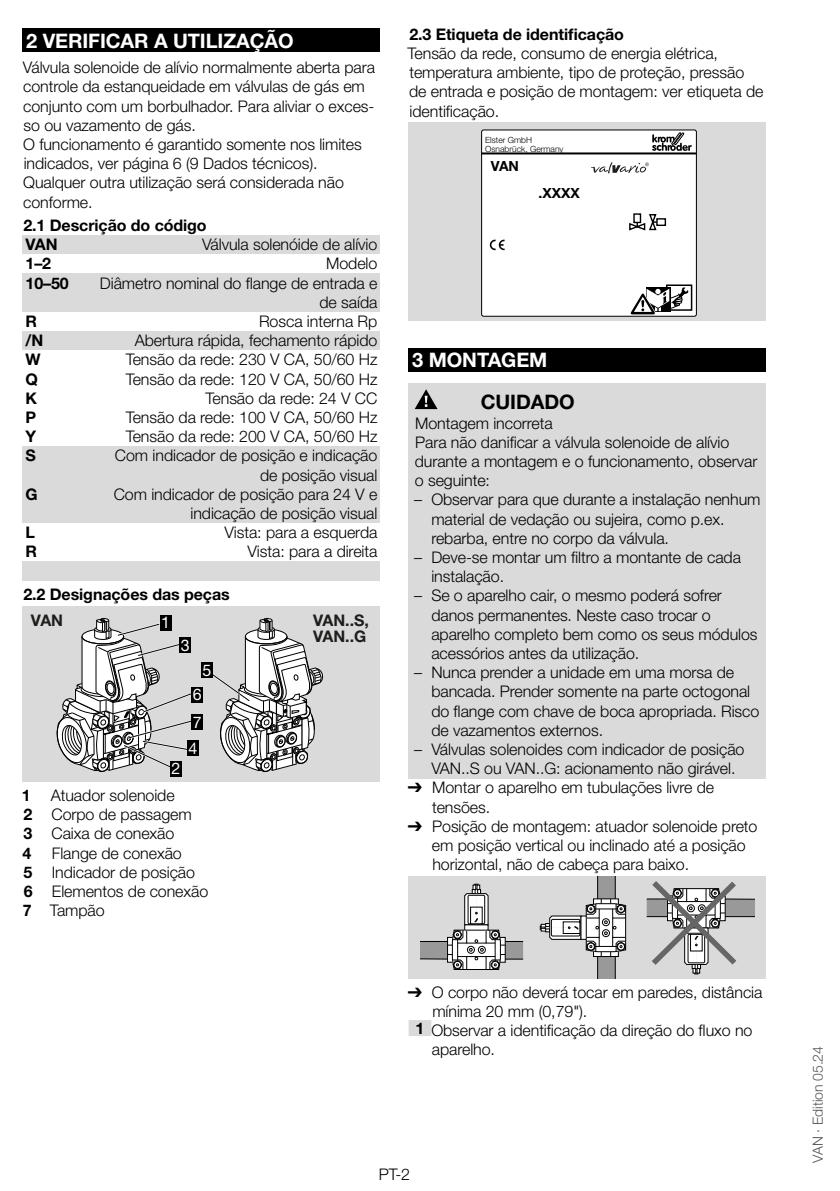
<style>
.page{position:relative;width:840px;height:1191px;background:#fff}
.page>*{position:absolute;margin:0;border:0;box-sizing:border-box;transform-origin:0 0}
.t1{font:700 20px "Helvetica Neue LT Pro";letter-spacing:-.005em;color:#fff}
.t2{font:700 20px "Helvetica Neue LT Pro";color:#000}
.t3{font:300 16px/19.2px "Helvetica Neue LT Pro";letter-spacing:-.005em;color:#000}
.t4{font:700 16px/19.2px "Helvetica Neue LT Pro";letter-spacing:-.005em;color:#000}
.t5{font:700 16px/16px "Helvetica Neue LT Pro";letter-spacing:-.025em;color:#1d1d1b}
.t6{font:16px/27.4px "Helvetica Neue LT Pro";color:#fff}
.t7{font:300 14px "Helvetica Neue LT Pro";letter-spacing:-.005em;color:#575756}
.t8{font:700 14px "Helvetica Neue";color:#000}
.t9{font:300 8.4px/8.4px "Helvetica Neue";color:#000}
.s1{font-weight:700}
.s2{font-family:"Arial Unicode MS";font-weight:400}
</style>
<div class="page">
<div style="left:23px;top:28px;width:357px;height:24px;background:#000"></div>
<div style="left:23px;top:235px;width:357px;height:20px;background:#dadada"></div>
<div style="left:23px;top:254px;width:357px;height:20px;background:#fff"></div>
<div style="left:23px;top:273px;width:357px;height:39px;background:#dadada"></div>
<div style="left:23px;top:311px;width:357px;height:20px;background:#fff"></div>
<div style="left:23px;top:331px;width:357px;height:20px;background:#dadada"></div>
<div style="left:23px;top:350px;width:357px;height:20px;background:#fff"></div>
<div style="left:23px;top:446px;width:357px;height:39px;background:#dadada"></div>
<div style="left:23px;top:484px;width:357px;height:39px;background:#dadada"></div>
<div style="left:23px;top:561px;width:357px;height:20px;background:#dadada"></div>
<div style="left:23px;top:606px;width:357px;height:176px;background:#dadada"></div>
<svg style="left:56px;top:617px;width:136px;height:160px"></svg>
<svg style="left:212px;top:617px;width:112px;height:156px"></svg>
<div style="left:201px;top:662px;width:11px;height:16px;background:#000"></div>
<div style="left:180px;top:637px;width:11px;height:16px;background:#000"></div>
<div style="left:160px;top:615px;width:11px;height:16px;background:#000"></div>
<div style="left:192px;top:687px;width:11px;height:16px;background:#000"></div>
<div style="left:192px;top:714px;width:11px;height:16px;background:#000"></div>
<div style="left:187px;top:740px;width:11px;height:16px;background:#000"></div>
<div style="left:170px;top:761px;width:11px;height:16px;background:#000"></div>
<div style="left:408px;top:348px;width:357px;height:24px;background:#000"></div>
<div style="left:408px;top:384px;width:357px;height:31px;background:#dadada"></div>
<div style="left:408px;top:411px;width:357px;height:22px;background:#dadada"></div>
<div style="left:408px;top:430px;width:357px;height:61px;background:#dadada"></div>
<div style="left:408px;top:488px;width:357px;height:60px;background:#dadada"></div>
<div style="left:408px;top:546px;width:357px;height:41px;background:#dadada"></div>
<div style="left:408px;top:584px;width:357px;height:79px;background:#dadada"></div>
<div style="left:408px;top:661px;width:357px;height:79px;background:#dadada"></div>
<div style="left:408px;top:738px;width:357px;height:41px;background:#dadada"></div>
<div style="left:408px;top:1020px;width:23px;height:16px;background:#dadada"></div>
<div style="left:408px;top:123px;width:357px;height:198px;background:#dadada"></div>
<div style="left:481px;top:130px;width:215px;height:186px;background:#fff;border-radius:2px"></div>
<div style="left:481px;top:129px;width:215px;height:188px;border:1px solid #000;border-radius:2px"></div>
<svg style="left:652px;top:132px;width:40px;height:19px"></svg>
<div style="left:665px;top:284px;width:27px;height:27px;border:2px solid #000"></div>
<svg style="left:630px;top:286px;width:59px;height:28px"></svg>
<hr style="left:481px;top:152px;width:215px;height:2px;background:#000">
<div style="left:656px;top:218px;width:9px;height:8px;border:1px solid #000"></div>
<svg style="left:629px;top:213px;width:28px;height:18px"></svg>
<svg style="left:591px;top:162px;width:57px;height:11px"></svg>
<svg style="left:489px;top:240px;width:15px;height:10px"></svg>
<svg style="left:414px;top:389px;width:23px;height:20px"></svg>
<div style="left:408px;top:876px;width:357px;height:102px;background:#dadada"></div>
<svg style="left:646px;top:881px;width:108px;height:94px"></svg>
<svg style="left:420px;top:883px;width:104px;height:87px"></svg>
<div style="left:464px;top:925px;width:24px;height:5px;background:#fff"></div>
<div style="left:464px;top:924px;width:24px;height:6px;border:1px solid #000"></div>
<svg style="left:539px;top:876px;width:87px;height:102px"></svg>
<div style="left:580px;top:916px;width:6px;height:23px;background:#fff"></div>
<div style="left:580px;top:915px;width:6px;height:25px;border:1px solid #000"></div>
<p class="t1" style="left:26px;top:28px;width:269px">2 VERIFICAR A UTILIZAÇÃO</p>
<p class="t3" style="left:23px;top:58px;width:353px">Válvula solenoide de alívio normalmente aberta para controle da estanqueidade em válvulas de gás em conjunto com um borbulhador. Para aliviar o exces&shy;so ou vazamento de gás.<br>O funcionamento é garantido somente nos limites indicados, ver página 6 (9 Dados técnicos).<br>Qualquer outra utilização será considerada não conforme.</p>
<p class="t4" style="left:23px;top:215px;width:185px">2.1 Descrição do código<br>VAN</p>
<p class="t3" style="left:202px;top:234px;width:177px">Válvula solenóide de alívio</p>
<p class="t4" style="left:26px;top:254px;width:27px">1–2</p>
<p class="t3" style="left:326px;top:254px;width:53px">Modelo</p>
<p class="t4" style="left:26px;top:273px;width:45px">10–50</p>
<p class="t3" style="left:100px;top:273px;width:279px;text-align:right">Diâmetro nominal do flange de entrada e de saída</p>
<p class="t4" style="left:26px;top:311px;width:13px">R</p>
<p class="t3" style="left:259px;top:311px;width:120px">Rosca interna Rp</p>
<p class="t4" style="left:26px;top:330px;width:17px">/N</p>
<p class="t3" style="left:135px;top:330px;width:244px">Abertura rápida, fechamento rápido</p>
<p class="t4" style="left:26px;top:350px;width:17px">W</p>
<p class="t3" style="left:126px;top:350px;width:253px">Tensão da rede: 230 V CA, 50/60 Hz</p>
<p class="t4" style="left:26px;top:369px;width:14px">Q</p>
<p class="t3" style="left:126px;top:369px;width:253px">Tensão da rede: 120 V CA, 50/60 Hz</p>
<p class="t4" style="left:26px;top:388px;width:13px">K</p>
<p class="t3" style="left:205px;top:388px;width:173px">Tensão da rede: 24 V CC</p>
<p class="t4" style="left:26px;top:407px;width:12px">P</p>
<p class="t3" style="left:126px;top:407px;width:253px">Tensão da rede: 100 V CA, 50/60 Hz</p>
<p class="t4" style="left:26px;top:426px;width:12px">Y</p>
<p class="t3" style="left:126px;top:426px;width:253px">Tensão da rede: 200 V CA, 50/60 Hz</p>
<p class="t4" style="left:26px;top:446px;width:12px">S</p>
<p class="t3" style="left:115px;top:446px;width:264px;text-align:right">Com indicador de posição e indicação de posição visual</p>
<p class="t4" style="left:26px;top:484px;width:14px">G</p>
<p class="t3" style="left:114px;top:484px;width:265px;text-align:right">Com indicador de posição para 24 V e indicação de posição visual</p>
<p class="t4" style="left:26px;top:522px;width:11px">L</p>
<p class="t3" style="left:224px;top:522px;width:154px">Vista: para a esquerda</p>
<p class="t4" style="left:26px;top:542px;width:13px">R</p>
<p class="t3" style="left:247px;top:542px;width:131px">Vista: para a direita</p>
<p class="t4" style="left:23px;top:584px;width:208px">2.2 Designações das peças</p>
<p class="t5" style="left:313px;top:612px;width:57px">VAN..S,<br>VAN..G</p>
<p class="t5" style="left:31px;top:612px;width:34px">VAN</p>
<p class="t6" style="left:161px;top:609px;width:10px">1</p>
<p class="t6" style="left:181px;top:631px;width:10px">3</p>
<p class="t6" style="left:202px;top:656px;width:10px">5</p>
<p class="t6" style="left:171px;top:755px;width:10px">2</p>
<p class="t6" style="left:193px;top:681px;width:10px">6<br>7</p>
<p class="t6" style="left:188px;top:734px;width:10px">4</p>
<p class="t3" style="left:23px;top:785px;width:171px;text-indent:28px">Atuador solenoide<br><span class="s1">2</span> Corpo de passagem<br><span class="s1">3</span> Caixa de conexão<br><span class="s1">4</span></p>
<p class="t4" style="left:22px;top:785px;width:10px">1</p>
<p class="t3" style="left:23px;top:843px;width:187px;text-indent:29px">Flange de conexão<br><span class="s1">5</span> Indicador de posição<br><span class="s1">6</span> Elementos de conexão<br><span class="s1">7</span> Tampão</p>
<p class="t4" style="left:409px;top:24px;width:216px">2.3 Etiqueta de identificação</p>
<p class="t3" style="left:407px;top:43px;width:357px">Tensão da rede, consumo de energia elétrica, temperatura ambiente, tipo de proteção, pressão de entrada e posição de montagem: ver etiqueta de identificação.</p>
<p class="t9" style="left:485px;top:136px;width:80px">Elster GmbH<br>Osnabrück, Germany</p>
<p class="t8" style="left:538px;top:184px;width:43px">.XXXX</p>
<p class="t8" style="left:490px;top:158px;width:30px">VAN</p>
<p class="t1" style="left:412px;top:348px;width:137px">3 MONTAGEM</p>
<p class="t2" style="left:442px;top:390px;width:28px">C</p>
<p class="t2" style="left:495px;top:390px;width:81px">UIDADO</p>
<p class="t3" style="left:414px;top:413px;width:344px">Montagem incorreta<br>Para não danificar a válvula solenoide de alívio durante a montagem e o funcionamento, observar o seguinte:</p>
<p class="t3" style="left:431px;top:490px;width:330px;text-indent:-17px">– Observar para que durante a instalação nenhum material de vedação ou sujeira, como p.ex. rebarba, entre no corpo da válvula.</p>
<p class="t3" style="left:431px;top:547px;width:311px;text-indent:-17px">– Deve-se montar um filtro a montante de cada instalação.</p>
<p class="t3" style="left:431px;top:586px;width:327px;text-indent:-17px">– Se o aparelho cair, o mesmo poderá sofrer danos permanentes. Neste caso trocar o aparelho completo bem como os seus módulos acessórios antes da utilização.</p>
<p class="t3" style="left:431px;top:662px;width:329px;text-indent:-17px">– Nunca prender a unidade em uma morsa de bancada. Prender somente na parte octogonal do flange com chave de boca apropriada. Risco de vazamentos externos.</p>
<p class="t3" style="left:414px;top:739px;width:331px;text-align:center">– Válvulas solenoides com indicador de posição<br>VAN..S ou VAN..G: acionamento não girável.</p>
<p class="t3" style="left:432px;top:778px;width:283px;text-indent:-24px"><span class="s2">➔</span> Montar o aparelho em tubulações livre de tensões.</p>
<p class="t3" style="left:431px;top:816px;width:327px;text-indent:-24px"><span class="s2">➔</span> Posição de montagem: atuador solenoide preto em posição vertical ou inclinado até a posição horizontal, não de cabeça para baixo.</p>
<p class="t3" style="left:407px;top:982px;width:356px"><span class="s2">➔</span> O corpo não deverá tocar em paredes, distância</p>
<p class="t3" style="left:432px;top:1001px;width:156px">mínima 20 mm (0,79").</p>
<p class="t3" style="left:415px;top:1020px;width:338px"><span class="s1">1</span> Observar a identificação da direção do fluxo no</p>
<p class="t3" style="left:431px;top:1039px;width:65px">aparelho.</p>
<p class="t3" style="left:378px;top:1164px;width:33px">PT-2</p>
<p class="t7" style="left:809px;top:1162px;width:118px;rotate:-90deg">VAN · Edition 05.24</p>
</div>
